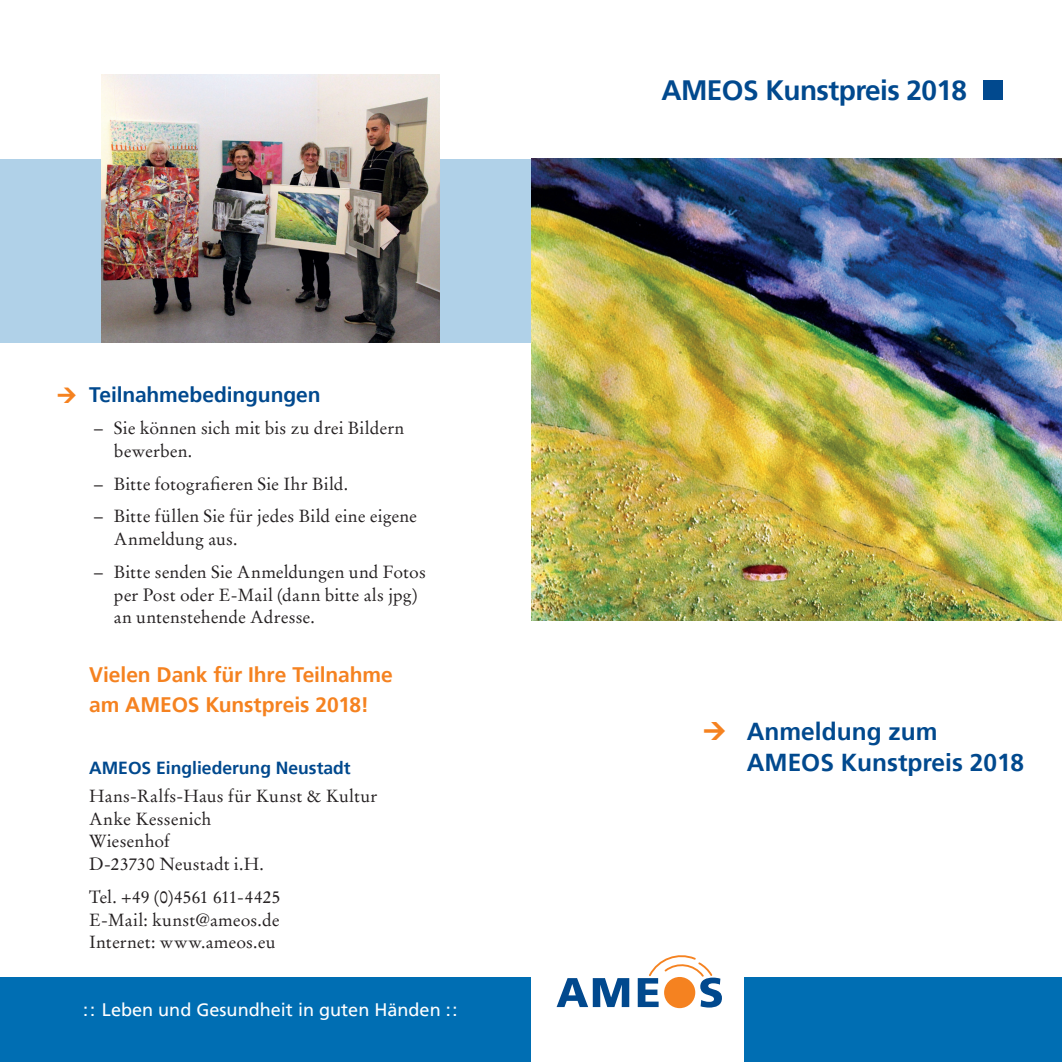
<style>
.page{position:relative;width:1062px;height:1062px;background:#fff}
.page>*{position:absolute;margin:0;border:0;box-sizing:border-box;transform-origin:0 0}
.t1{font:700 28px "Frutiger 65";letter-spacing:-.02em;color:#01498e}
.t2{font:700 24.5px/31.5px "Frutiger 65";color:#01498e}
.t3{font:700 21px/29.8px "Frutiger 65";letter-spacing:-.005em;color:#f58220}
.t4{font:700 21px "Frutiger 65";letter-spacing:-.005em;color:#01498e}
.t5{font:18.03px "Frutiger LT";color:#fff}
.t6{font:17.5px/22.8px "Stempel Garamond LT Com";letter-spacing:.01em;color:#231f20}
.t7{font:700 17.5px "Frutiger 65";color:#01498e}
</style>
<div class="page">
<div style="left:0;top:159px;width:531px;height:183px;background:#b0d1e8"></div>
<div style="left:0;top:977px;width:531px;height:85px;background:#006eb3"></div>
<div style="left:744px;top:977px;width:318px;height:85px;background:#006eb3"></div>
<svg style="left:556px;top:978px;width:73px;height:29px"></svg>
<svg style="left:637px;top:955px;width:85px;height:52px"></svg>
<div style="left:664px;top:977px;width:31px;height:31px;background:#f58220;border-radius:50%"></div>
<img style="left:531px;top:159px;width:531px;height:461px">
<img style="left:101px;top:74px;width:338px;height:268px">
<div style="left:982px;top:80px;width:20px;height:20px;background:#01498e"></div>
<p class="t4" style="left:89px;top:382px;width:233px">Teilnahmebedingungen</p>
<p class="t6" style="left:114px;top:417px;width:292px;text-indent:-20px">– Sie können sich mit bis zu drei Bildern bewerben.</p>
<p class="t6" style="left:94px;top:472px;width:256px">– Bitte fotografieren Sie Ihr Bild.</p>
<p class="t6" style="left:114px;top:505px;width:304px;text-indent:-20px">– Bitte füllen Sie für jedes Bild eine eigene<br>Anmeldung aus.</p>
<p class="t6" style="left:114px;top:560px;width:313px;text-indent:-20px">– Bitte senden Sie Anmeldungen und Fotos per Post oder E-Mail (dann bitte als jpg) an untenstehende Adresse.</p>
<p class="t3" style="left:89px;top:660px;width:305px">Vielen Dank für Ihre Teilnahme am AMEOS Kunstpreis 2018!</p>
<p class="t7" style="left:89px;top:757px;width:263px">AMEOS Eingliederung Neustadt</p>
<p class="t6" style="left:89px;top:784px;width:290px">Hans-Ralfs-Haus für Kunst &amp; Kultur<br>Anke Kessenich<br>Wiesenhof<br>D-23730 Neustadt i.H.</p>
<p class="t6" style="left:89px;top:885px;width:193px;text-align:justify">Tel. +49 (0)4561 611-4425<br>E-Mail: kunst@ameos.de Internet: www.ameos.eu</p>
<p class="t5" style="left:83px;top:999px;width:376px">:: Leben und Gesundheit in guten Händen ::</p>
<h1 class="t1" style="left:661px;top:74px;width:307px">AMEOS Kunstpreis 2018</h1>
<h2 class="t2" style="left:747px;top:715px;width:279px">Anmeldung zum<br>AMEOS Kunstpreis 2018</h2>
</div>
